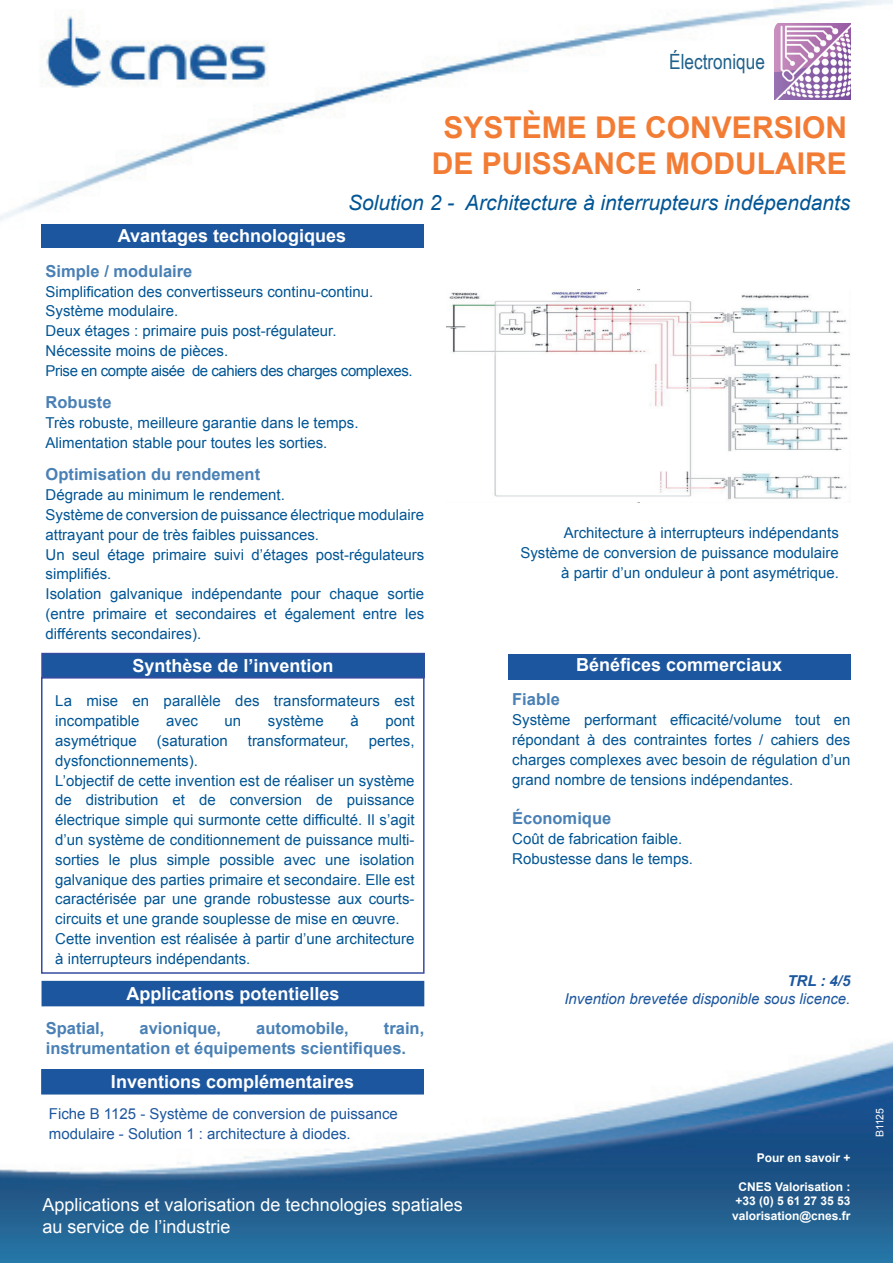
<style>
.page{position:relative;width:893px;height:1263px;background:#fff}
.page>*{position:absolute;margin:0;border:0;box-sizing:border-box;transform-origin:0 0}
.t1{font:700 30px/36px "Arial";color:#f37c35;text-align:center}
.t2{font:italic 21px "Arial";color:#005595}
.t3{font:21px "Arial Narrow";color:#20618b}
.t4{font:700 18px "Arial";color:#fff}
.t5{font:18px/21.6px "Arial";color:#fff}
.t6{font:700 16.5px/19.8px "Arial";color:#4980b5}
.t7{font:15px/19.8px "Arial";color:#005595}
.t8{font:15px/19.8px "Arial";color:#1c569e}
.t9{font:italic 15px "Arial";color:#1c569e}
.t10{font:italic 700 15px "Arial";color:#1c569e}
.t11{font:700 12px/14.4px "Arial";color:#fff;text-align:center}
.t12{font:10.5px "Arial";color:#fff}
</style>
<div class="page">
<img style="left:0;top:0;width:893px;height:1263px">
<div style="left:41px;top:677px;width:384px;height:297px;border:2px solid #364ca0"></div>
<div style="left:42px;top:653px;width:382px;height:24px;background:#1c569e"></div>
<div style="left:41px;top:653px;width:384px;height:25px;border:2px solid #364ca0"></div>
<div style="left:41px;top:224px;width:382px;height:24px;background:#1c569e"></div>
<div style="left:508px;top:654px;width:342px;height:25px;background:#1c569e"></div>
<img style="left:774px;top:23px;width:76px;height:77px">
<div style="left:42px;top:981px;width:382px;height:24px;background:#1c569e"></div>
<div style="left:42px;top:981px;width:382px;height:25px;border:2px solid #1c569e"></div>
<img style="left:446px;top:289px;width:404px;height:213px">
<div style="left:42px;top:1070px;width:381px;height:24px;background:#1c569e"></div>
<div style="left:41px;top:1069px;width:383px;height:25px;border:2px solid #1c569e"></div>
<h2 class="t3" style="left:669px;top:46px;width:97px">Électronique</h2>
<h1 class="t1" style="left:432px;top:110px;width:417px">SYSTÈME DE CONVERSION<br>DE PUISSANCE MODULAIRE</h1>
<h2 class="t2" style="left:348px;top:189px;width:504px">Solution 2 - Architecture à interrupteurs indépendants</h2>
<p class="t4" style="left:118px;top:223px;width:230px">Avantages technologiques</p>
<p class="t6" style="left:46px;top:262px;width:148px">Simple / modulaire</p>
<p class="t7" style="left:46px;top:281px;width:369px">Simplification des convertisseurs continu-continu.<br>Système modulaire.<br>Deux étages : primaire puis post-régulateur.<br>Nécessite moins de pièces.<br>Prise en compte aisée de cahiers des charges complexes.</p>
<p class="t6" style="left:46px;top:393px;width:67px">Robuste</p>
<p class="t7" style="left:46px;top:413px;width:314px">Très robuste, meilleure garantie dans le temps.<br>Alimentation stable pour toutes les sorties.</p>
<p class="t6" style="left:46px;top:465px;width:216px">Optimisation du rendement</p>
<p class="t7" style="left:46px;top:485px;width:380px">Dégrade au minimum le rendement.<br>Système de conversion de puissance électrique modulaire attrayant pour de très faibles puissances.<br>Un seul étage primaire suivi d’étages post-régulateurs simplifiés.<br>Isolation galvanique indépendante pour chaque sortie (entre primaire et secondaires et également entre les différents secondaires).</p>
<p class="t4" style="left:133px;top:653px;width:203px">Synthèse de l’invention</p>
<p class="t7" style="left:55px;top:691px;width:361px">La mise en parallèle des transformateurs est incompatible</p>
<p class="t7" style="left:166px;top:711px;width:33px">avec</p>
<p class="t7" style="left:224px;top:711px;width:18px">un</p>
<p class="t7" style="left:268px;top:711px;width:57px">système</p>
<p class="t7" style="left:350px;top:711px;width:10px">à</p>
<p class="t7" style="left:385px;top:711px;width:31px">pont</p>
<p class="t7" style="left:55px;top:731px;width:83px">asymétrique</p>
<p class="t7" style="left:157px;top:731px;width:72px">(saturation</p>
<p class="t7" style="left:248px;top:731px;width:102px">transformateur,</p>
<p class="t7" style="left:369px;top:731px;width:47px">pertes,</p>
<p class="t7" style="left:55px;top:751px;width:361px">dysfonctionnements).<br>L’objectif de cette invention est de réaliser un système de distribution et de conversion de puissance électrique simple qui surmonte cette difficulté. Il s’agit d’un système de conditionnement de puissance multi&shy;sorties le plus simple possible avec une isolation galvanique des parties primaire et secondaire. Elle est caractérisée par une grande robustesse aux courts&shy;circuits et une grande souplesse de mise en œuvre.<br>Cette invention est réalisée à partir d’une architecture à interrupteurs indépendants.</p>
<p class="t4" style="left:126px;top:981px;width:215px">Applications potentielles</p>
<p class="t6" style="left:46px;top:1019px;width:60px">Spatial,</p>
<p class="t6" style="left:140px;top:1019px;width:83px">avionique,</p>
<p class="t6" style="left:256px;top:1019px;width:94px">automobile,</p>
<p class="t6" style="left:46px;top:1019px;width:380px;text-indent:338px">train, instrumentation et équipements scientifiques.</p>
<p class="t4" style="left:111px;top:1070px;width:245px">Inventions complémentaires</p>
<p class="t8" style="left:49px;top:1104px;width:351px">Fiche B 1125 - Système de conversion de puissance modulaire - Solution 1 : architecture à diodes.</p>
<p class="t5" style="left:43px;top:1194px;width:422px">Applications et valorisation de technologies spatiales au service de l’industrie</p>
<p class="t7" style="left:520px;top:523px;width:320px;text-align:right">Architecture à interrupteurs indépendants<br>Système de conversion de puissance modulaire à partir d’un onduleur à pont asymétrique.</p>
<p class="t4" style="left:576px;top:653px;width:208px">Bénéfices commerciaux</p>
<p class="t6" style="left:512px;top:690px;width:49px">Fiable</p>
<p class="t7" style="left:512px;top:710px;width:340px;text-align:justify">Système performant efficacité/volume tout en répondant à des contraintes fortes / cahiers des charges complexes avec besoin de régulation d’un grand nombre de tensions indépendantes.</p>
<p class="t6" style="left:512px;top:809px;width:101px">Économique</p>
<p class="t7" style="left:512px;top:829px;width:182px">Coût de fabrication faible.<br>Robustesse dans le temps.</p>
<p class="t10" style="left:787px;top:971px;width:65px">TRL : 4/5</p>
<p class="t9" style="left:564px;top:989px;width:287px">Invention brevetée disponible sous licence.</p>
<p class="t11" style="left:757px;top:1151px;width:95px">Pour en savoir +</p>
<p class="t11" style="left:732px;top:1180px;width:120px">CNES Valorisation : +33 (0) 5 61 27 35 53 valorisation@cnes.fr</p>
<p class="t12" style="left:873px;top:1137px;width:31px;rotate:-90deg">B1125</p>
</div>
